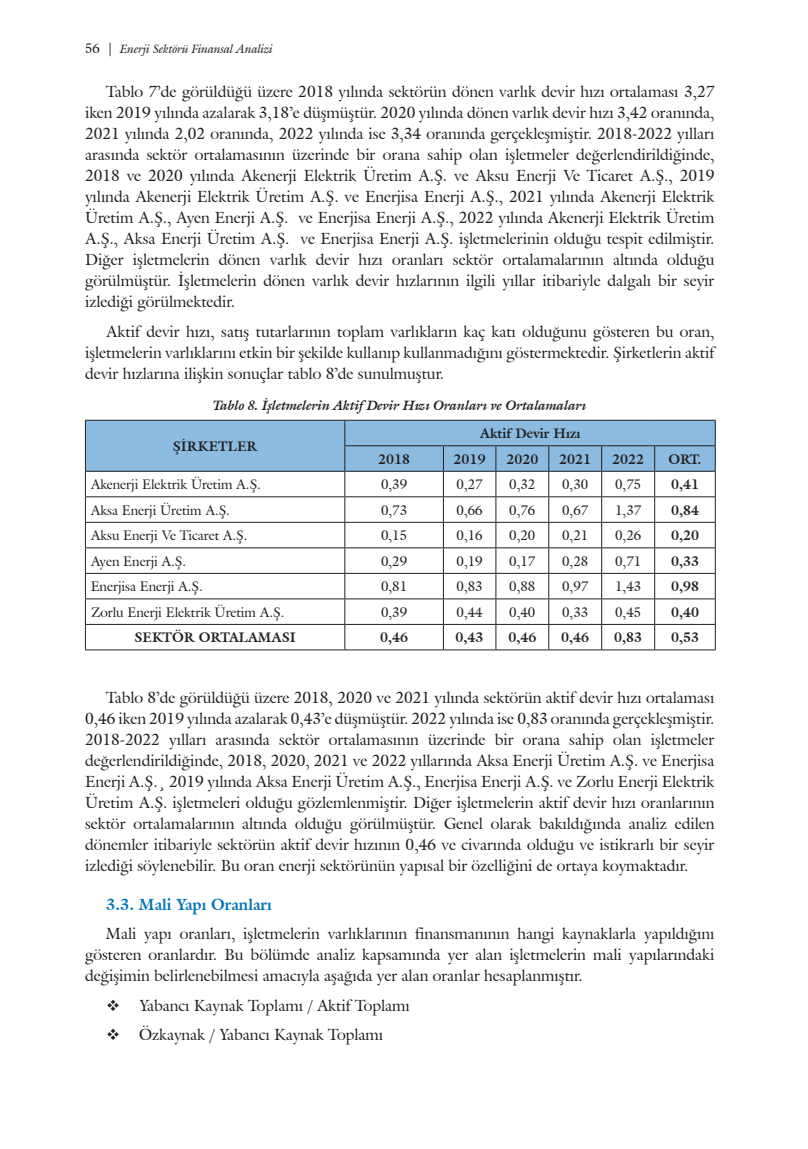
<style>
.page{position:relative;width:808px;height:1149px;background:#fff}
.page>*{position:absolute;margin:0;border:0;box-sizing:border-box;transform-origin:0 0}
.t1{font:15.75px/21px "Galliard IT Cby BT";color:#231f20;text-align:justify}
.t2{font:700 15.75px "Galliard IT Cby BT";color:#0072bc}
.t3{font:13.5px "Galliard IT Cby BT";color:#231f20}
.t4{font:700 13.5px "Galliard IT Cby BT";color:#231f20}
.t5{font:italic 700 13.5px "Galliard IT Cby BT";color:#231f20}
.t6{font:italic 12px "Galliard IT Cby BT";color:#231f20}
.s1{font-style:normal;font-size:13.5px}
</style>
<div class="page">
<hr style="left:85px;top:649px;width:260px;height:1px;background:#231f20">
<hr style="left:345px;top:649px;width:98px;height:1px;background:#231f20">
<hr style="left:443px;top:649px;width:53px;height:1px;background:#231f20">
<hr style="left:496px;top:649px;width:53px;height:1px;background:#231f20">
<hr style="left:549px;top:649px;width:53px;height:1px;background:#231f20">
<hr style="left:602px;top:649px;width:53px;height:1px;background:#231f20">
<hr style="left:655px;top:649px;width:61px;height:1px;background:#231f20">
<svg style="left:85px;top:420px;width:631px;height:229px"></svg>
<p class="t6" style="left:85px;top:41px;width:189px"><span class="s1">56 |</span> Enerji Sektörü Finansal Analizi</p>
<p class="t1" style="left:85px;top:81px;width:631px;text-indent:21px">Tablo 7’de görüldüğü üzere 2018 yılında sektörün dönen varlık devir hızı ortalaması 3,27 iken 2019 yılında azalarak 3,18’e düşmüştür. 2020 yılında dönen varlık devir hızı 3,42 oranında, 2021 yılında 2,02 oranında, 2022 yılında ise 3,34 oranında gerçekleşmiştir. 2018-2022 yılları arasında sektör ortalamasının üzerinde bir orana sahip olan işletmeler değerlendirildiğinde, 2018 ve 2020 yılında Akenerji Elektrik Üretim A.Ş. ve Aksu Enerji Ve Ticaret A.Ş., 2019 yılında Akenerji Elektrik Üretim A.Ş. ve Enerjisa Enerji A.Ş., 2021 yılında Akenerji Elektrik Üretim A.Ş., Ayen Enerji A.Ş. ve Enerjisa Enerji A.Ş., 2022 yılında Akenerji Elektrik Üretim A.Ş., Aksa Enerji Üretim A.Ş. ve Enerjisa Enerji A.Ş. işletmelerinin olduğu tespit edilmiştir.<br>Diğer işletmelerin dönen varlık devir hızı oranları sektör ortalamalarının altında olduğu görülmüştür. İşletmelerin dönen varlık devir hızlarının ilgili yıllar itibariyle dalgalı bir seyir izlediği görülmektedir.</p>
<p class="t1" style="left:85px;top:320px;width:631px;text-indent:21px">Aktif devir hızı, satış tutarlarının toplam varlıkların kaç katı olduğunu gösteren bu oran, işletmelerin varlıklarını etkin bir şekilde kullanıp kullanmadığını göstermektedir. Şirketlerin aktif devir hızlarına ilişkin sonuçlar tablo 8’de sunulmuştur.</p>
<p class="t5" style="left:213px;top:395px;width:375px">Tablo 8. İşletmelerin Aktif Devir Hızı Oranları ve Ortalamaları</p>
<p class="t4" style="left:173px;top:437px;width:86px">ŞİRKETLER</p>
<p class="t4" style="left:480px;top:424px;width:102px">Aktif Devir Hızı</p>
<p class="t4" style="left:378px;top:450px;width:34px">2018</p>
<p class="t4" style="left:454px;top:450px;width:34px">2019</p>
<p class="t4" style="left:506px;top:450px;width:34px">2020</p>
<p class="t4" style="left:559px;top:450px;width:34px">2021</p>
<p class="t4" style="left:612px;top:450px;width:34px">2022</p>
<p class="t4" style="left:668px;top:450px;width:35px">ORT.</p>
<p class="t3" style="left:91px;top:475px;width:172px">Akenerji Elektrik Üretim A.Ş.</p>
<p class="t3" style="left:381px;top:475px;width:28px">0,39</p>
<p class="t3" style="left:457px;top:475px;width:28px">0,27</p>
<p class="t3" style="left:509px;top:475px;width:28px">0,32</p>
<p class="t3" style="left:562px;top:475px;width:28px">0,30</p>
<p class="t3" style="left:615px;top:475px;width:28px">0,75</p>
<p class="t4" style="left:671px;top:475px;width:30px">0,41</p>
<p class="t3" style="left:91px;top:501px;width:141px">Aksa Enerji Üretim A.Ş.</p>
<p class="t3" style="left:381px;top:501px;width:28px">0,73</p>
<p class="t3" style="left:457px;top:501px;width:28px">0,66</p>
<p class="t3" style="left:509px;top:501px;width:28px">0,76</p>
<p class="t3" style="left:562px;top:501px;width:28px">0,67</p>
<p class="t3" style="left:615px;top:501px;width:28px">1,37</p>
<p class="t4" style="left:671px;top:501px;width:30px">0,84</p>
<p class="t3" style="left:91px;top:526px;width:158px">Aksu Enerji Ve Ticaret A.Ş.</p>
<p class="t3" style="left:381px;top:526px;width:28px">0,15</p>
<p class="t3" style="left:457px;top:526px;width:28px">0,16</p>
<p class="t3" style="left:509px;top:526px;width:28px">0,20</p>
<p class="t3" style="left:562px;top:526px;width:28px">0,21</p>
<p class="t3" style="left:615px;top:526px;width:28px">0,26</p>
<p class="t4" style="left:671px;top:526px;width:30px">0,20</p>
<p class="t3" style="left:91px;top:552px;width:97px">Ayen Enerji A.Ş.</p>
<p class="t3" style="left:381px;top:552px;width:28px">0,29</p>
<p class="t3" style="left:457px;top:552px;width:28px">0,19</p>
<p class="t3" style="left:509px;top:552px;width:28px">0,17</p>
<p class="t3" style="left:562px;top:552px;width:28px">0,28</p>
<p class="t3" style="left:615px;top:552px;width:28px">0,71</p>
<p class="t4" style="left:671px;top:552px;width:30px">0,33</p>
<p class="t3" style="left:91px;top:577px;width:114px">Enerjisa Enerji A.Ş.</p>
<p class="t3" style="left:381px;top:577px;width:28px">0,81</p>
<p class="t3" style="left:457px;top:577px;width:28px">0,83</p>
<p class="t3" style="left:509px;top:577px;width:28px">0,88</p>
<p class="t3" style="left:562px;top:577px;width:28px">0,97</p>
<p class="t3" style="left:615px;top:577px;width:28px">1,43</p>
<p class="t4" style="left:671px;top:577px;width:30px">0,98</p>
<p class="t3" style="left:91px;top:603px;width:195px">Zorlu Enerji Elektrik Üretim A.Ş.</p>
<p class="t3" style="left:381px;top:603px;width:28px">0,39</p>
<p class="t3" style="left:457px;top:603px;width:28px">0,44</p>
<p class="t3" style="left:509px;top:603px;width:28px">0,40</p>
<p class="t3" style="left:562px;top:603px;width:28px">0,33</p>
<p class="t3" style="left:615px;top:603px;width:28px">0,45</p>
<p class="t4" style="left:671px;top:603px;width:30px">0,40</p>
<p class="t4" style="left:135px;top:628px;width:163px">SEKTÖR ORTALAMASI</p>
<p class="t4" style="left:380px;top:628px;width:30px">0,46</p>
<p class="t4" style="left:456px;top:628px;width:30px">0,43</p>
<p class="t4" style="left:508px;top:628px;width:30px">0,46</p>
<p class="t4" style="left:561px;top:628px;width:30px">0,46</p>
<p class="t4" style="left:614px;top:628px;width:30px">0,83</p>
<p class="t4" style="left:671px;top:628px;width:30px">0,53</p>
<p class="t1" style="left:85px;top:687px;width:631px;text-indent:21px">Tablo 8’de görüldüğü üzere 2018, 2020 ve 2021 yılında sektörün aktif devir hızı ortalaması 0,46 iken 2019 yılında azalarak 0,43’e düşmüştür. 2022 yılında ise 0,83 oranında gerçekleşmiştir.<br>2018-2022 yılları arasında sektör ortalamasının üzerinde bir orana sahip olan işletmeler değerlendirildiğinde, 2018, 2020, 2021 ve 2022 yıllarında Aksa Enerji Üretim A.Ş. ve Enerjisa Enerji A.Ş.¸ 2019 yılında Aksa Enerji Üretim A.Ş., Enerjisa Enerji A.Ş. ve Zorlu Enerji Elektrik Üretim A.Ş. işletmeleri olduğu gözlemlenmiştir. Diğer işletmelerin aktif devir hızı oranlarının sektör ortalamalarının altında olduğu görülmüştür. Genel olarak bakıldığında analiz edilen dönemler itibariyle sektörün aktif devir hızının 0,46 ve civarında olduğu ve istikrarlı bir seyir izlediği söylenebilir. Bu oran enerji sektörünün yapısal bir özelliğini de ortaya koymaktadır.</p>
<p class="t2" style="left:106px;top:893px;width:167px">3.3. Mali Yapı Oranları</p>
<p class="t1" style="left:85px;top:922px;width:631px;text-indent:21px">Mali yapı oranları, işletmelerin varlıklarının finansmanının hangi kaynaklarla yapıldığını gösteren oranlardır. Bu bölümde analiz kapsamında yer alan işletmelerin mali yapılarındaki değişimin belirlenebilmesi amacıyla aşağıda yer alan oranlar hesaplanmıştır.</p>
<p class="t1" style="left:106px;top:994px;width:305px">❖ Yabancı Kaynak Toplamı / Aktif Toplamı</p>
<p class="t1" style="left:106px;top:1023px;width:278px">❖ Özkaynak / Yabancı Kaynak Toplamı</p>
</div>
